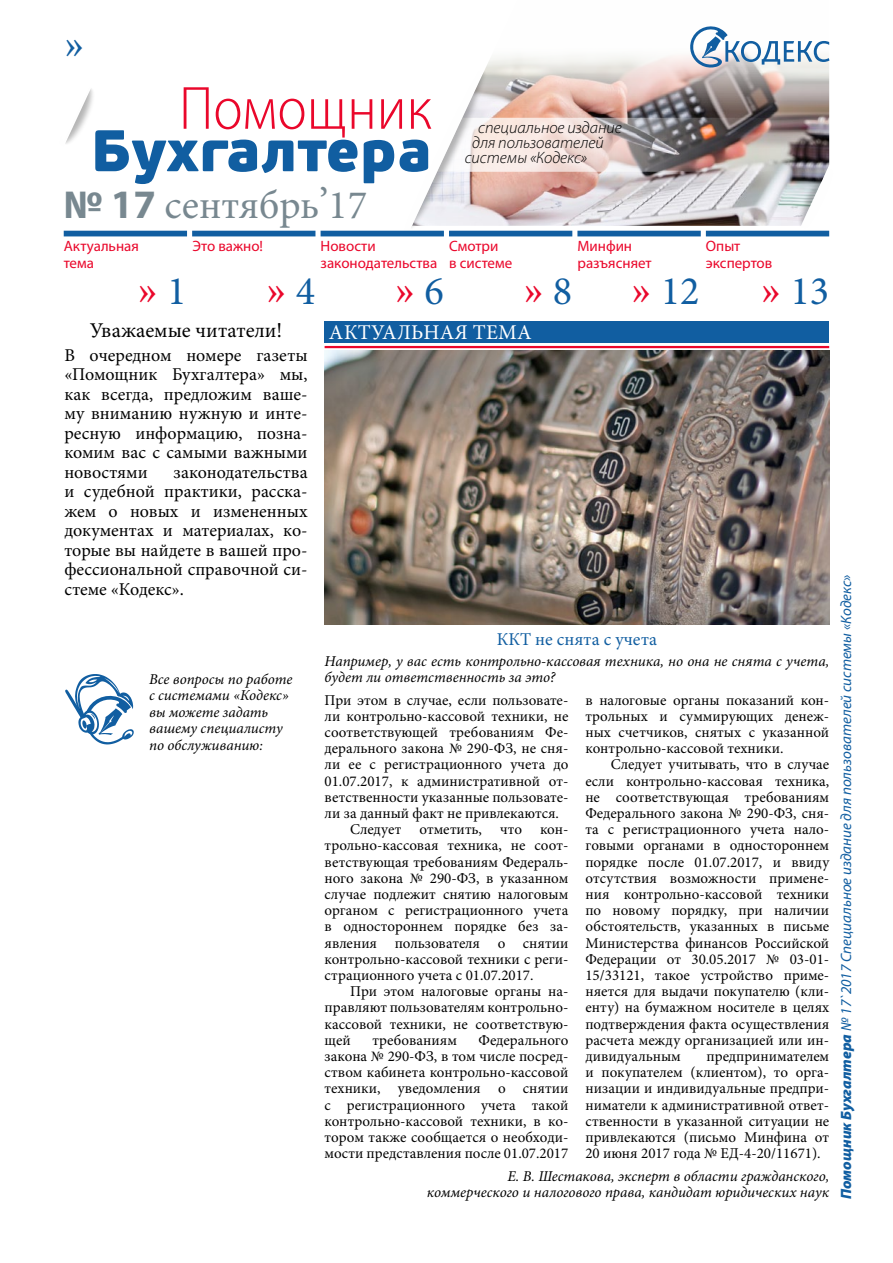
<style>
.page{position:relative;width:893px;height:1263px;background:#fff}
.page>*{position:absolute;margin:0;border:0;box-sizing:border-box;transform-origin:0 0}
.t1{font:300 semi-condensed 61.5px "Myriad Pro";color:#ea072b}
.t2{font:900 58.5px "PF Beau Sans Pro";color:#115ea1}
.t3{font:45px "Minion Pro";color:#ea072b}
.t4{font:45px "Minion Pro";color:#115ea1}
.t5{font:40.5px "Minion Pro";color:#788890}
.t6{font:40.5px "Minion Pro";color:#115ea1}
.t7{font:21px "Minion Pro";color:#000}
.t8{font:21px "Minion Pro";letter-spacing:.01em;color:#fff}
.t9{font:18px/19.5px "Minion Pro";color:#000;text-align:justify}
.t10{font:18px "Minion Pro";color:#115ea1}
.t11{font:italic 300 16.5px "Myriad Pro";color:#000}
.t12{font:15px/16.2px "Minion Pro";color:#000;text-align:justify}
.t13{font:italic 15px/16.5px "Minion Pro";color:#000}
.t14{font:15px/16.5px "Myriad Pro";color:#ea072b}
.t15{font:italic 15px "Myriad Pro";color:#115ea1}
.s1{font-family:"Myriad Pro";font-weight:700}
.s2{font-size:40.5px;color:#115ea1}
.s3{font-size:45px;color:#ea072b}
.s4{font-weight:900}
</style>
<div class="page">
<img style="left:487px;top:55px;width:342px;height:171px">
<img style="left:511px;top:118px;width:317px;height:54px">
<img style="left:778px;top:157px;width:49px;height:69px">
<img style="left:799px;top:168px;width:31px;height:69px">
<img style="left:65px;top:89px;width:27px;height:55px">
<img style="left:487px;top:68px;width:24px;height:169px">
<img style="left:384px;top:66px;width:103px;height:171px">
<svg style="left:689px;top:26px;width:140px;height:42px"></svg>
<div style="left:192px;top:231px;width:123px;height:5px;background:#115ea1"></div>
<div style="left:321px;top:231px;width:123px;height:5px;background:#115ea1"></div>
<div style="left:449px;top:231px;width:123px;height:5px;background:#115ea1"></div>
<div style="left:577px;top:231px;width:124px;height:5px;background:#115ea1"></div>
<div style="left:706px;top:231px;width:123px;height:5px;background:#115ea1"></div>
<div style="left:64px;top:231px;width:123px;height:5px;background:#115ea1"></div>
<svg style="left:65px;top:674px;width:69px;height:70px"></svg>
<div style="left:325px;top:322px;width:504px;height:21px;background:#115ea1"></div>
<hr style="left:325px;top:346px;width:504px;height:2px;background:#ea072b">
<img style="left:325px;top:351px;width:504px;height:273px">
<h3 class="t4" style="left:64px;top:13px;width:22px">»</h3>
<h1 class="t1" style="left:179px;top:72px;width:255px">Помощник</h1>
<h2 class="t2" style="left:91px;top:114px;width:343px">Бухгалтера</h2>
<h3 class="t5" style="left:319px;top:152px;width:11px">,</h3>
<h3 class="t5" style="left:63px;top:178px;width:305px"><span class="s1">№ 17</span> сентябрь 17</h3>
<p class="t11" style="left:478px;top:118px;width:145px">специальное издание</p>
<p class="t11" style="left:472px;top:133px;width:133px">для пользователей</p>
<p class="t11" style="left:465px;top:148px;width:124px">системы «Кодекс»</p>
<p class="t14" style="left:64px;top:238px;width:77px">Актуальная тема</p>
<h3 class="t3" style="left:138px;top:259px;width:50px">»<span class="s2">1</span></h3>
<p class="t14" style="left:192px;top:238px;width:72px">Это важно!</p>
<p class="t14" style="left:449px;top:238px;width:65px">Смотри<br>в системе</p>
<p class="t14" style="left:321px;top:238px;width:118px">Новости законодательства</p>
<h3 class="t3" style="left:395px;top:259px;width:50px">»<span class="s2">6</span></h3>
<h3 class="t3" style="left:266px;top:259px;width:50px">»<span class="s2">4</span></h3>
<p class="t14" style="left:577px;top:238px;width:76px">Минфин разъясняет</p>
<h3 class="t6" style="left:632px;top:264px;width:70px"><span class="s3">»</span> 12</h3>
<h3 class="t3" style="left:524px;top:259px;width:50px">»<span class="s2">8</span></h3>
<h3 class="t7" style="left:90px;top:316px;width:194px">Уважаемые читатели!</h3>
<h3 class="t8" style="left:329px;top:318px;width:204px">АКТУАЛЬНАЯ ТЕМА</h3>
<p class="t9" style="left:64px;top:345px;width:245px">В очередном номере газеты «Помощник Бухгалтера» мы, как всегда, предложим ваше&shy;му вниманию нужную и инте&shy;ресную информацию, позна&shy;комим вас с самыми важными новостями</p>
<p class="t9" style="left:64px;top:462px;width:245px;text-indent:109px">законодательства и судебной практики, расска&shy;жем о новых и измененных документах и материалах, ко&shy;торые вы найдете в вашей про&shy;фессиональной справочной си&shy;стеме «Кодекс».</p>
<p class="t14" style="left:706px;top:238px;width:68px">Опыт экспертов</p>
<h3 class="t6" style="left:761px;top:264px;width:70px"><span class="s3">»</span> 13</h3>
<p class="t13" style="left:149px;top:671px;width:145px">Все вопросы по работе с системами «Кодекс» вы можете задать вашему специалисту по обслуживанию:</p>
<p class="t10" style="left:497px;top:627px;width:162px">ККТ не снята с учета</p>
<p class="t13" style="left:325px;top:653px;width:506px">Например, у вас есть контрольно-кассовая техника, но она не снята с учета, будет ли ответственность за это?</p>
<p class="t12" style="left:325px;top:692px;width:245px">При этом в случае, если пользовате-</p>
<p class="t12" style="left:325px;top:708px;width:245px">ли контрольно-кассовой техники, не</p>
<p class="t12" style="left:325px;top:724px;width:245px">соответствующей требованиям Фе-</p>
<p class="t12" style="left:325px;top:740px;width:245px">дерального закона № 290-ФЗ, не сня-</p>
<p class="t12" style="left:325px;top:756px;width:245px">ли ее с регистрационного учета до</p>
<p class="t12" style="left:325px;top:773px;width:245px">01.07.2017, к административной от-</p>
<p class="t12" style="left:325px;top:789px;width:245px">ветственности указанные пользовате-</p>
<p class="t12" style="left:325px;top:805px;width:236px">ли за данный факт не привлекаются.</p>
<p class="t12" style="left:350px;top:821px;width:220px">Следует отметить, что кон-</p>
<p class="t12" style="left:325px;top:837px;width:245px">трольно-кассовая техника, не соот-</p>
<p class="t12" style="left:325px;top:854px;width:245px">ветствующая требованиям Федераль-</p>
<p class="t12" style="left:325px;top:870px;width:245px">ного закона № 290-ФЗ, в указанном</p>
<p class="t12" style="left:325px;top:886px;width:245px">случае подлежит снятию налоговым</p>
<p class="t12" style="left:325px;top:902px;width:245px">органом с регистрационного учета</p>
<p class="t12" style="left:325px;top:918px;width:245px">в одностороннем порядке без за-</p>
<p class="t12" style="left:325px;top:935px;width:245px">явления пользователя о снятии</p>
<p class="t12" style="left:325px;top:951px;width:245px">контрольно-кассовой техники с реги-</p>
<p class="t12" style="left:325px;top:967px;width:210px">страционного учета с 01.07.2017.</p>
<p class="t12" style="left:350px;top:983px;width:220px">При этом налоговые органы на-</p>
<p class="t12" style="left:325px;top:999px;width:245px">правляют пользователям контрольно-</p>
<p class="t12" style="left:325px;top:1016px;width:245px">кассовой техники, не соответствую-</p>
<p class="t12" style="left:325px;top:1032px;width:28px">щей</p>
<p class="t12" style="left:372px;top:1032px;width:86px">требованиям</p>
<p class="t12" style="left:585px;top:692px;width:245px">в налоговые органы показаний кон&shy;трольных и суммирующих денеж&shy;ных счетчиков, снятых с указанной контрольно-кассовой техники.</p>
<p class="t12" style="left:585px;top:756px;width:245px;text-indent:26px">Следует учитывать, что в случае если контрольно-кассовая техника, не соответствующая требованиям Федерального закона № 290-ФЗ, сня&shy;та с регистрационного учета нало&shy;говыми органами в одностороннем порядке после 01.07.2017, и ввиду отсутствия возможности примене&shy;ния контрольно-кассовой техники по новому порядку, при наличии обстоятельств, указанных в письме Министерства финансов Российской Федерации от 30.05.2017 № 03-01- 15/33121, такое устройство приме&shy;няется для выдачи покупателю (кли&shy;енту) на бумажном носителе в целях подтверждения факта осуществления расчета между организацией или ин&shy;дивидуальным</p>
<p class="t12" style="left:325px;top:1032px;width:245px;text-indent:154px">Федерального закона № 290-ФЗ, в том числе посред&shy;ством кабинета контрольно-кассовой техники, уведомления о снятии с регистрационного учета такой контрольно-кассовой техники, в ко&shy;тором также сообщается о необходи&shy;мости представления после 01.07.2017</p>
<p class="t12" style="left:585px;top:1048px;width:245px;text-indent:121px">предпринимателем и покупателем (клиентом), то орга&shy;низации и индивидуальные предпри&shy;ниматели к административной ответ&shy;ственности в указанной ситуации не привлекаются (письмо Минфина от 20 июня 2017 года № ЕД-4-20/11671).</p>
<p class="t13" style="left:427px;top:1168px;width:404px;text-align:right">Е. В. Шестакова, эксперт в области гражданского, коммерческого и налогового права, кандидат юридических наук</p>
<p class="t15" style="left:837px;top:1199px;width:626px;rotate:-90deg"><span class="s4">Помощник Бухгалтера</span> № 17`2017 Специальное издание для пользователей системы «Кодекс»</p>
</div>
